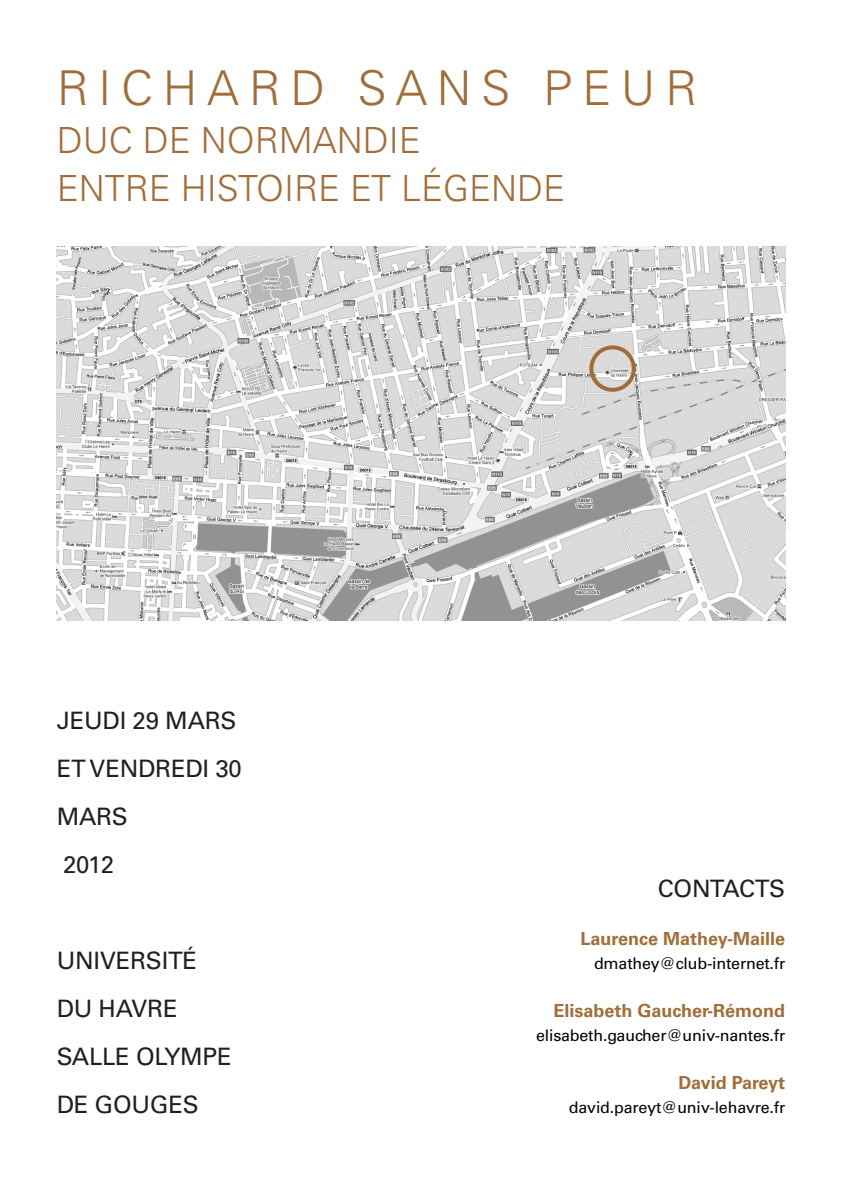
<style>
.page{position:relative;width:842px;height:1191px;background:#fff}
.page>*{position:absolute;margin:0;border:0;box-sizing:border-box;transform-origin:0 0}
.t1{font:300 48px "Univers";letter-spacing:.2em;color:#a16e3b}
.t2{font:300 36px "Univers";color:#a16e3b}
.t3{font:24px "Univers";letter-spacing:-.01em;color:#231f20}
.t4{font:700 18px "Univers";color:#a16e3b}
.t5{font:700 18px "Univers";letter-spacing:-.02em;color:#a16e3b}
.t6{font:16px "Univers";letter-spacing:-.01em;color:#000}
</style>
<div class="page">
<img style="left:57px;top:247px;width:728px;height:373px">
<div style="left:589px;top:345px;width:47px;height:47px;border:4px solid #a16e3b;border-radius:50%"></div>
<p class="t1" style="left:57px;top:59px;width:642px">RICHARD SANS PEUR</p>
<p class="t2" style="left:57px;top:118px;width:365px">DUC DE NORMANDIE</p>
<p class="t2" style="left:57px;top:166px;width:510px">ENTRE HISTOIRE ET LÉGENDE</p>
<p class="t3" style="left:57px;top:706px;width:181px">JEUDI 29 MARS</p>
<p class="t3" style="left:57px;top:754px;width:187px">ET VENDREDI 30</p>
<p class="t3" style="left:57px;top:802px;width:73px">MARS</p>
<p class="t3" style="left:63px;top:850px;width:52px">2012</p>
<p class="t3" style="left:57px;top:946px;width:142px">UNIVERSITÉ</p>
<p class="t3" style="left:57px;top:994px;width:123px">DU HAVRE</p>
<p class="t3" style="left:57px;top:1042px;width:177px">SALLE OLYMPE</p>
<p class="t3" style="left:57px;top:1090px;width:144px">DE GOUGES</p>
<p class="t3" style="left:658px;top:874px;width:129px">CONTACTS</p>
<p class="t4" style="left:581px;top:928px;width:206px">Laurence Mathey-Maille</p>
<p class="t6" style="left:594px;top:954px;width:193px">dmathey@club-internet.fr</p>
<p class="t4" style="left:553px;top:1000px;width:233px">Elisabeth Gaucher-Rémond</p>
<p class="t6" style="left:536px;top:1026px;width:251px">elisabeth.gaucher@univ-nantes.fr</p>
<p class="t5" style="left:679px;top:1072px;width:108px">David Pareyt</p>
<p class="t6" style="left:569px;top:1098px;width:218px">david.pareyt@univ-lehavre.fr</p>
</div>
